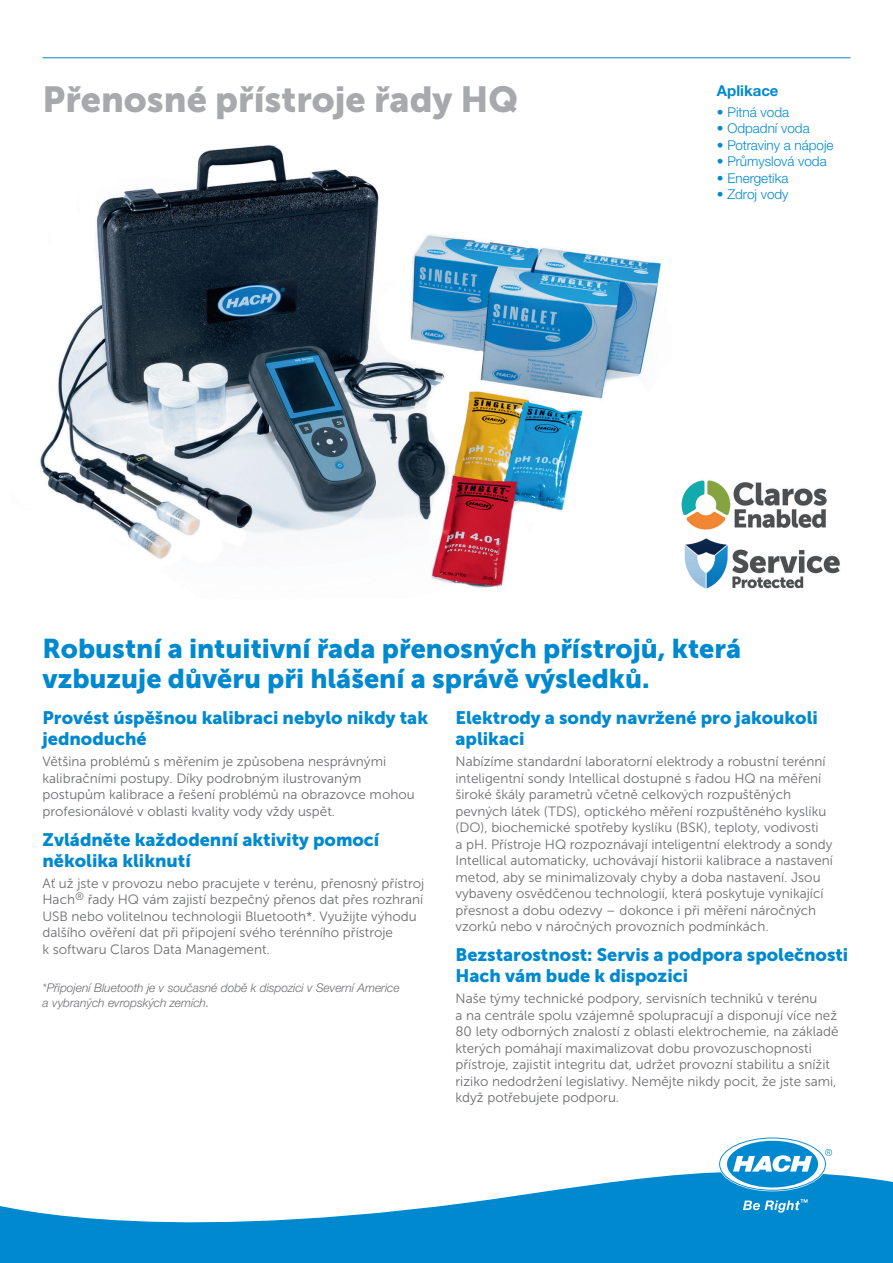
<style>
.page{position:relative;width:893px;height:1263px;background:#fff}
.page>*{position:absolute;margin:0;border:0;box-sizing:border-box;transform-origin:0 0}
.Head_1{font:36px "Museo Sans 900";color:#a8a9ad}
.Head_2_USP{font:27px/30px "Museo Sans 900";color:#0089cf}
.Head_2{font:18px/21px "Museo Sans 900";color:#0089cf}
.Head_3{font:700 15px "Helvetica Neue LTW1 G";color:#0089cf}
.Text_1_Gray{font:13.5px/16.5px "Museo Sans 300";color:#6c6d70}
.Text_1_Color{font:300 13.5px "Helvetica Neue LTW1 G";color:#0089cf}
.t1{font:italic 300 12px/15px "Helvetica Neue LTW1 G";color:#6c6d70}
</style>
<div class="page">
<hr style="left:43px;top:57px;width:807px;height:1px;background:#0089cf">
<svg style="left:0;top:1172px;width:893px;height:91px;fill:#0089cf"></svg>
<svg style="left:720px;top:1138px;width:112px;height:52px"></svg>
<svg style="left:743px;top:1199px;width:64px;height:13px"></svg>
<img style="left:40px;top:145px;width:621px;height:443px">
<img style="left:684px;top:538px;width:156px;height:51px">
<img style="left:681px;top:480px;width:146px;height:50px">
<p class="Head_1" style="left:43px;top:79px;width:477px">Přenosné přístroje řady HQ</p>
<p class="Head_3" style="left:717px;top:81px;width:63px">Aplikace</p>
<p class="Text_1_Color" style="left:717px;top:104px;width:74px">• Pitná voda</p>
<p class="Text_1_Color" style="left:717px;top:120px;width:94px">• Odpadní voda</p>
<p class="Text_1_Color" style="left:717px;top:137px;width:118px">• Potraviny a nápoje</p>
<p class="Text_1_Color" style="left:717px;top:153px;width:111px">• Průmyslová voda</p>
<p class="Text_1_Color" style="left:717px;top:170px;width:73px">• Energetika</p>
<p class="Text_1_Color" style="left:717px;top:186px;width:73px">• Zdroj vody</p>
<p class="Head_2_USP" style="left:43px;top:633px;width:700px">Robustní a intuitivní řada přenosných přístrojů, která vzbuzuje důvěru při hlášení a správě výsledků.</p>
<p class="Head_2" style="left:43px;top:707px;width:387px">Provést úspěšnou kalibraci nebylo nikdy tak jednoduché</p>
<p class="Text_1_Gray" style="left:43px;top:753px;width:374px">Většina problémů s měřením je způsobena nesprávnými kalibračními postupy. Díky podrobným ilustrovaným postupům kalibrace a řešení problémů na obrazovce mohou profesionálové v oblasti kvality vody vždy uspět.</p>
<p class="Head_2" style="left:43px;top:829px;width:338px">Zvládněte každodenní aktivity pomocí několika kliknutí</p>
<p class="Text_1_Gray" style="left:43px;top:875px;width:383px">Ať už jste v provozu nebo pracujete v terénu, přenosný přístroj Hach<sup>®</sup> řady HQ vám zajistí bezpečný přenos dat přes rozhraní USB nebo volitelnou technologii Bluetooth*. Využijte výhodu dalšího ověření dat při připojení svého terénního přístroje<br>k softwaru Claros Data Management.</p>
<p class="t1" style="left:43px;top:980px;width:359px">*Připojení Bluetooth je v současné době k dispozici v Severní Americe a vybraných evropských zemích.</p>
<p class="Head_2" style="left:455px;top:707px;width:364px">Elektrody a sondy navržené pro jakoukoli aplikaci</p>
<p class="Text_1_Gray" style="left:455px;top:753px;width:379px">Nabízíme standardní laboratorní elektrody a robustní terénní inteligentní sondy Intellical dostupné s řadou HQ na měření široké škály parametrů včetně celkových rozpuštěných pevných látek (TDS), optického měření rozpuštěného kyslíku (DO), biochemické spotřeby kyslíku (BSK), teploty, vodivosti<br>a pH. Přístroje HQ rozpoznávají inteligentní elektrody a sondy Intellical automaticky, uchovávají historii kalibrace a nastavení metod, aby se minimalizovaly chyby a doba nastavení. Jsou vybaveny osvědčenou technologií, která poskytuje vynikající přesnost a dobu odezvy – dokonce i při měření náročných vzorků nebo v náročných provozních podmínkách.</p>
<p class="Head_2" style="left:455px;top:944px;width:394px">Bezstarostnost: Servis a podpora společnosti<br>Hach vám bude k dispozici</p>
<p class="Text_1_Gray" style="left:455px;top:990px;width:385px">Naše týmy technické podpory, servisních techniků v terénu<br>a na centrále spolu vzájemně spolupracují a disponují více než 80 lety odborných znalostí z oblasti elektrochemie, na základě kterých pomáhají maximalizovat dobu provozuschopnosti přístroje, zajistit integritu dat, udržet provozní stabilitu a snížit riziko nedodržení legislativy. Nemějte nikdy pocit, že jste sami, když potřebujete podporu.</p>
</div>
